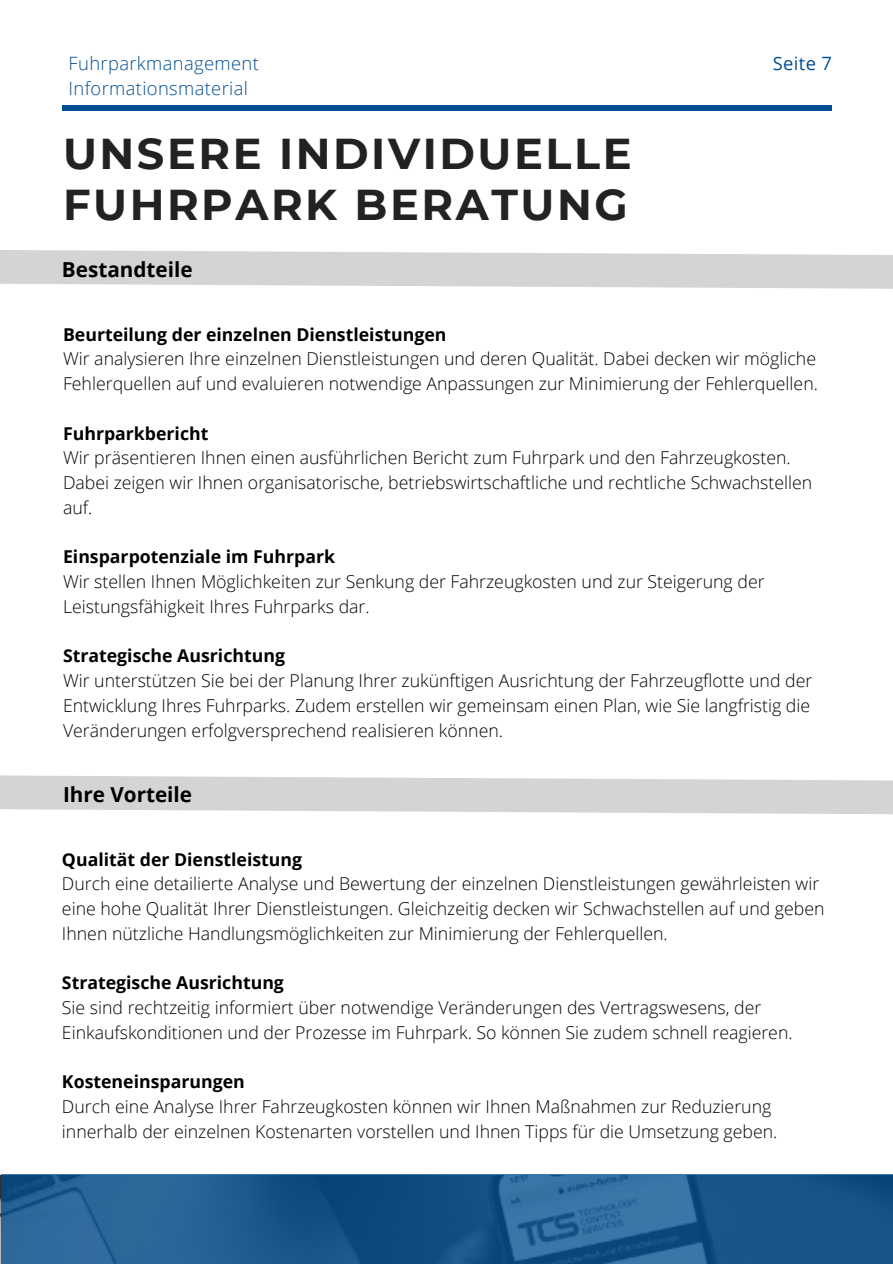
<style>
.page{position:relative;width:893px;height:1264px;background:#fff}
.page>*{position:absolute;margin:0;border:0;box-sizing:border-box;transform-origin:0 0}
.t1{font:700 43.05px/50.7px "Montserrat";letter-spacing:.06em;color:#222}
.t2{font:700 20.7px "Open Sans";color:#000}
.t3{font:300 18.3px "Open Sans";letter-spacing:.02em;color:#004e92}
.t4{font:18.3px "Open Sans";letter-spacing:.02em;color:#004e92}
.t5{font:300 17.7px/24.8px "Open Sans";color:#000}
.t6{font:700 17.7px "Open Sans";color:#000}
</style>
<div class="page">
<svg style="left:1px;top:1174px;width:891px;height:89px;background:#205a8d"></svg>
<div style="left:62px;top:105px;width:769px;height:6px;background:#004e92"></div>
<svg style="left:0;top:250px;width:892px;height:39px;background:#d9d9d9"></svg>
<svg style="left:0;top:775px;width:892px;height:39px;background:#d9d9d9"></svg>
<p class="t3" style="left:69px;top:51px;width:192px">Fuhrparkmanagement</p>
<p class="t3" style="left:69px;top:76px;width:181px">Informationsmaterial</p>
<p class="t1" style="left:63px;top:128px;width:570px">UNSERE INDIVIDUELLE<br>FUHRPARK BERATUNG</p>
<p class="t2" style="left:62px;top:254px;width:132px">Bestandteile</p>
<p class="t4" style="left:772px;top:51px;width:61px">Seite 7</p>
<h1 class="t6" style="left:63px;top:322px;width:385px">Beurteilung der einzelnen Dienstleistungen</h1>
<h2 class="t5" style="left:63px;top:346px;width:756px">Wir analysieren Ihre einzelnen Dienstleistungen und deren Qualität. Dabei decken wir mögliche<br>Fehlerquellen auf und evaluieren notwendige Anpassungen zur Minimierung der Fehlerquellen.</h2>
<p class="t6" style="left:63px;top:421px;width:147px">Fuhrparkbericht</p>
<p class="t5" style="left:63px;top:445px;width:750px">Wir präsentieren Ihnen einen ausführlichen Bericht zum Fuhrpark und den Fahrzeugkosten.<br>Dabei zeigen wir Ihnen organisatorische, betriebswirtschaftliche und rechtliche Schwachstellen auf.</p>
<p class="t6" style="left:63px;top:544px;width:273px">Einsparpotenziale im Fuhrpark</p>
<p class="t5" style="left:63px;top:569px;width:703px">Wir stellen Ihnen Möglichkeiten zur Senkung der Fahrzeugkosten und zur Steigerung der<br>Leistungsfähigkeit Ihres Fuhrparks dar.</p>
<p class="t6" style="left:63px;top:643px;width:223px">Strategische Ausrichtung</p>
<p class="t5" style="left:63px;top:668px;width:750px;text-align:justify">Wir unterstützen Sie bei der Planung Ihrer zukünftigen Ausrichtung der Fahrzeugflotte und der Entwicklung Ihres Fuhrparks. Zudem erstellen wir gemeinsam einen Plan, wie Sie langfristig die Veränderungen erfolgversprechend realisieren können.</p>
<p class="t2" style="left:63px;top:780px;width:131px">Ihre Vorteile</p>
<p class="t6" style="left:62px;top:846px;width:242px">Qualität der Dienstleistung</p>
<h2 class="t5" style="left:62px;top:871px;width:764px">Durch eine detailierte Analyse und Bewertung der einzelnen Dienstleistungen gewährleisten wir eine hohe Qualität Ihrer Dienstleistungen. Gleichzeitig decken wir Schwachstellen auf und geben<br>Ihnen nützliche Handlungsmöglichkeiten zur Minimierung der Fehlerquellen.</h2>
<p class="t6" style="left:62px;top:970px;width:223px">Strategische Ausrichtung</p>
<p class="t5" style="left:62px;top:994px;width:732px">Sie sind rechtzeitig informiert über notwendige Veränderungen des Vertragswesens, der<br>Einkaufskonditionen und der Prozesse im Fuhrpark. So können Sie zudem schnell reagieren.</p>
<p class="t6" style="left:62px;top:1069px;width:184px">Kosteneinsparungen</p>
<p class="t5" style="left:62px;top:1093px;width:717px">Durch eine Analyse Ihrer Fahrzeugkosten können wir Ihnen Maßnahmen zur Reduzierung innerhalb der einzelnen Kostenarten vorstellen und Ihnen Tipps für die Umsetzung geben.</p>
</div>
